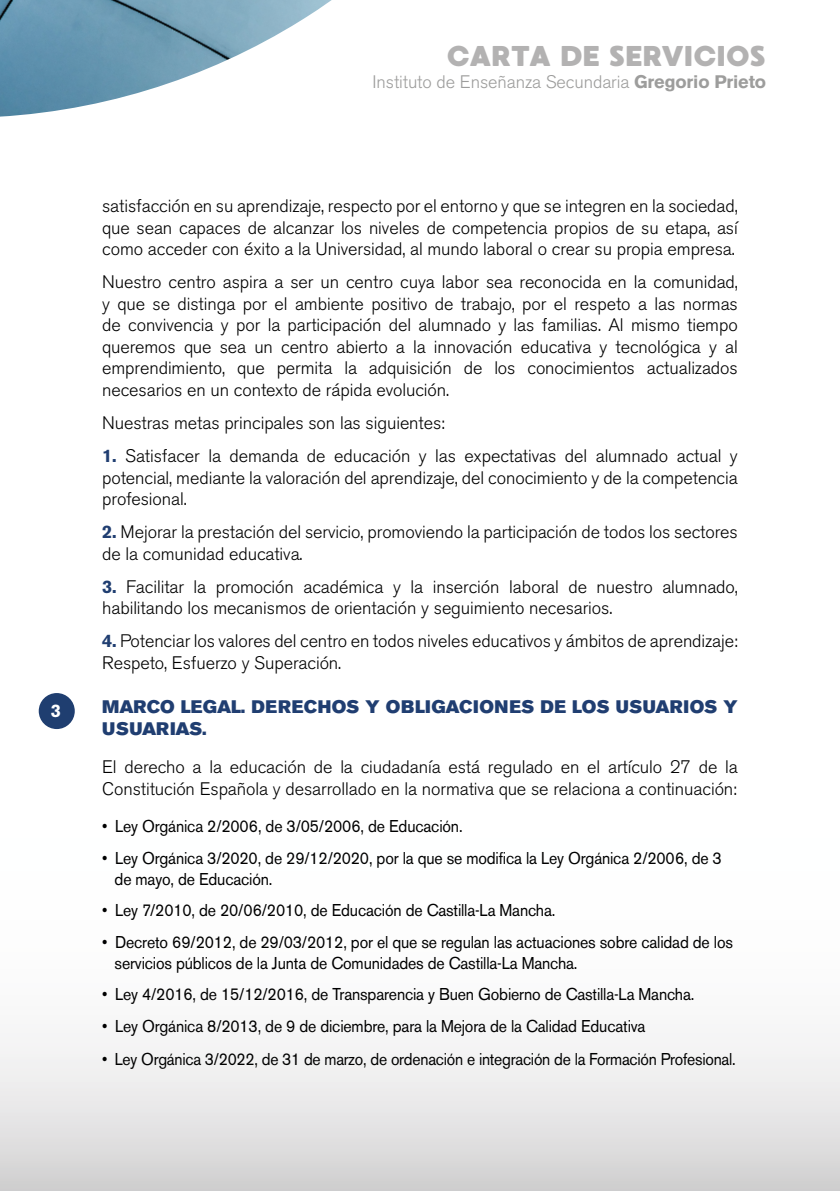
<style>
.page{position:relative;width:840px;height:1191px;background:#fff}
.page>*{position:absolute;margin:0;border:0;box-sizing:border-box;transform-origin:0 0}
.t1{font:28.6px "MADE Waffle Soft";letter-spacing:-.015em;color:#b3b2b2}
.t2{font:300 18px/21.6px "Akzidenz Grotesk BE";letter-spacing:-.005em;color:#000}
.t3{font:18px/21.6px "Akzidenz Grotesk BE Super";letter-spacing:.015em;color:#203e71}
.t4{font:300 18px "Akzidenz Grotesk BE";letter-spacing:-.005em;color:#9d9d9c}
.t5{font:700 18px "Akzidenz Grotesk BE";color:#fff}
.t6{font:17px/20.4px "Akzidenz Grotesk BE";letter-spacing:-.01em;color:#000;scale:.93 1}
.t7{font:17px "Akzidenz Grotesk BE";letter-spacing:-.01em;color:#000;scale:.92 1}
.s1{font-weight:700}
.s2{font-weight:700;color:#203e71}
</style>
<div class="page">
<img style="left:0;top:0;width:332px;height:117px">
<img style="left:0;top:693px;width:571px;height:498px">
<div style="left:39px;top:693px;width:36px;height:36px;background:#1f3e70;border-radius:50%"></div>
<h1 class="t1" style="left:446px;top:39px;width:321px">CARTA DE SERVICIOS</h1>
<p class="t4" style="left:372px;top:72px;width:395px">Instituto de Enseñanza Secundaria <span class="s1">Gregorio Prieto</span></p>
<p class="t5" style="left:51px;top:700px;width:12px">3</p>
<p class="t2" style="left:102px;top:195px;width:636px;text-align:justify">satisfacción en su aprendizaje, respecto por el entorno y que se integren en la sociedad, que sean capaces de alcanzar los niveles de competencia propios de su etapa, así como acceder con éxito a la Universidad, al mundo laboral o crear su propia empresa.</p>
<p class="t2" style="left:102px;top:271px;width:637px;text-align:justify">Nuestro centro aspira a ser un centro cuya labor sea reconocida en la comunidad, y que se distinga por el ambiente positivo de trabajo, por el respeto a las normas de convivencia y por la participación del alumnado y las familias. Al mismo tiempo queremos que sea un centro abierto a la innovación educativa y tecnológica y al emprendimiento, que permita la adquisición de los conocimientos actualizados necesarios en un contexto de rápida evolución.</p>
<p class="t2" style="left:102px;top:412px;width:344px">Nuestras metas principales son las siguientes:</p>
<p class="t2" style="left:102px;top:445px;width:636px;text-align:justify"><span class="s2">1.</span> Satisfacer la demanda de educación y las expectativas del alumnado actual y potencial, mediante la valoración del aprendizaje, del conocimiento y de la competencia profesional.</p>
<p class="t2" style="left:102px;top:521px;width:636px"><span class="s2">2.</span> Mejorar la prestación del servicio, promoviendo la participación de todos los sectores de la comunidad educativa.</p>
<p class="t2" style="left:102px;top:576px;width:637px"><span class="s2">3.</span> Facilitar la promoción académica y la inserción laboral de nuestro alumnado, habilitando los mecanismos de orientación y seguimiento necesarios.</p>
<p class="t2" style="left:102px;top:630px;width:637px"><span class="s2">4.</span> Potenciar los valores del centro en todos niveles educativos y ámbitos de aprendizaje:<br>Respeto, Esfuerzo y Superación.</p>
<p class="t3" style="left:102px;top:696px;width:636px">MARCO LEGAL. DERECHOS Y OBLIGACIONES DE LOS USUARIOS Y<br>USUARIAS.</p>
<p class="t2" style="left:102px;top:756px;width:637px">El derecho a la educación de la ciudadanía está regulado en el artículo 27 de la<br>Constitución Española y desarrollado en la normativa que se relaciona a continuación:</p>
<p class="t6" style="left:102px;top:816px;width:389px">• Ley Orgánica 2/2006, de 3/05/2006, de Educación.</p>
<p class="t6" style="left:115px;top:848px;width:654px;text-indent:-12px">• Ley Orgánica 3/2020, de 29/12/2020, por la que se modifica la Ley Orgánica 2/2006, de 3 de mayo, de Educación.</p>
<p class="t6" style="left:102px;top:900px;width:488px">• Ley 7/2010, de 20/06/2010, de Educación de Castilla-La Mancha.</p>
<p class="t6" style="left:115px;top:932px;width:666px;text-indent:-12px">• Decreto 69/2012, de 29/03/2012, por el que se regulan las actuaciones sobre calidad de los servicios públicos de la Junta de Comunidades de Castilla-La Mancha.</p>
<p class="t6" style="left:102px;top:984px;width:638px">• Ley 4/2016, de 15/12/2016, de Transparencia y Buen Gobierno de Castilla-La Mancha.</p>
<p class="t6" style="left:102px;top:1016px;width:585px">• Ley Orgánica 8/2013, de 9 de diciembre, para la Mejora de la Calidad Educativa</p>
<p class="t7" style="left:102px;top:1049px;width:689px">• Ley Orgánica 3/2022, de 31 de marzo, de ordenación e integración de la Formación Profesional.</p>
</div>
